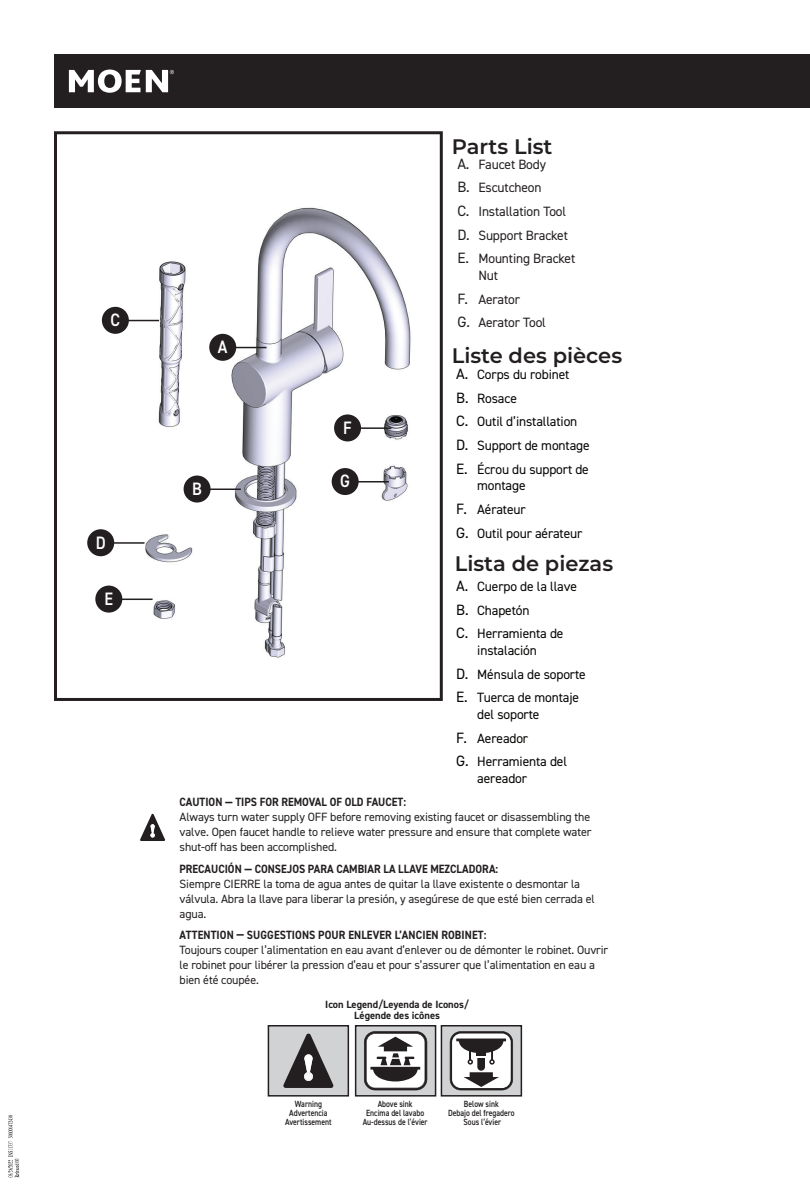
<style>
.page{position:relative;width:810px;height:1188px;background:#fff}
.page>*{position:absolute;margin:0;border:0;box-sizing:border-box;transform-origin:0 0}
.t1{font:600 21px "Montserrat";color:#231f20}
.Callout_Circles{font:600 18px "DIN2014";color:#fff;scale:.9 1}
.t2{font:13.5px/16.8px "DIN2014";letter-spacing:-.01em;color:#050604}
.t3{font:13.5px/16.8px "DIN2014";letter-spacing:-.01em;color:#050605}
.t4{font:13.5px/16.8px "DIN2014";letter-spacing:-.01em;color:#231f20}
.Description_Content{font:12px/15px "DIN2014";letter-spacing:-.01em;color:#231f20}
.Bolded{font:700 12px "DIN2014";color:#231f20;scale:.9 1}
.t5{font:700 10.5px/10.5px "DIN2014";color:#231f20;text-align:center}
.t6{font:600 9px/9px "DIN2014";color:#231f20;text-align:center;scale:.85 1}
.s1{font-size:15px}
</style>
<div class="page">
<div style="left:54px;top:54px;width:756px;height:54px;background:#231f20"></div>
<svg style="left:54px;top:131px;width:389px;height:570px"></svg>
<svg style="left:140px;top:814px;width:25px;height:27px"></svg>
<div style="left:356px;top:1026px;width:80px;height:70px;background:#d1d2d4"></div>
<svg style="left:364px;top:1031px;width:63px;height:59px;background:#a09f9f"></svg>
<div style="left:355px;top:1025px;width:81px;height:72px;border:2px solid #231f20"></div>
<div style="left:268px;top:1026px;width:80px;height:70px;background:#d1d2d4"></div>
<svg style="left:283px;top:1034px;width:51px;height:54px"></svg>
<div style="left:268px;top:1025px;width:81px;height:72px;border:2px solid #231f20"></div>
<div style="left:441px;top:1026px;width:80px;height:70px;background:#d1d2d4"></div>
<svg style="left:450px;top:1031px;width:63px;height:59px;background:#a4a3a3"></svg>
<div style="left:441px;top:1025px;width:81px;height:72px;border:2px solid #231f20"></div>
<div style="left:102px;top:307px;width:27px;height:27px;background:#231f20;border-radius:50%"></div>
<hr style="left:128px;top:320px;width:31px;height:1px;background:#231f20">
<div style="left:87px;top:529px;width:27px;height:27px;background:#231f20;border-radius:50%"></div>
<hr style="left:113px;top:542px;width:31px;height:2px;background:#231f20">
<div style="left:95px;top:586px;width:27px;height:27px;background:#231f20;border-radius:50%"></div>
<hr style="left:121px;top:599px;width:32px;height:1px;background:#231f20">
<div style="left:209px;top:334px;width:27px;height:27px;background:#231f20;border-radius:50%"></div>
<hr style="left:235px;top:347px;width:31px;height:1px;background:#231f20">
<div style="left:184px;top:476px;width:27px;height:27px;background:#231f20;border-radius:50%"></div>
<hr style="left:210px;top:489px;width:31px;height:1px;background:#231f20">
<div style="left:334px;top:414px;width:27px;height:27px;background:#231f20;border-radius:50%"></div>
<hr style="left:360px;top:427px;width:31px;height:2px;background:#231f20">
<div style="left:332px;top:468px;width:27px;height:27px;background:#231f20;border-radius:50%"></div>
<hr style="left:358px;top:481px;width:31px;height:2px;background:#231f20">
<svg style="left:69px;top:70px;width:105px;height:23px"></svg>
<svg style="left:8px;top:1115px;width:11px;height:62px"></svg>
<p class="Callout_Circles" style="left:111px;top:308px;width:12px">C</p>
<p class="Callout_Circles" style="left:96px;top:531px;width:13px">D</p>
<p class="Callout_Circles" style="left:105px;top:587px;width:11px">E</p>
<p class="t1" style="left:452px;top:132px;width:102px">Parts List</p>
<p class="Callout_Circles" style="left:218px;top:335px;width:12px">A</p>
<p class="Callout_Circles" style="left:192px;top:477px;width:12px">B</p>
<p class="Callout_Circles" style="left:343px;top:416px;width:11px">F</p>
<p class="Callout_Circles" style="left:340px;top:469px;width:12px">G</p>
<p class="t4" style="left:457px;top:155px;width:90px"><span class="s1">A.</span> Faucet Body</p>
<p class="t4" style="left:457px;top:179px;width:86px"><span class="s1">B.</span> Escutcheon</p>
<p class="t4" style="left:457px;top:203px;width:110px"><span class="s1">C.</span> Installation Tool</p>
<p class="t4" style="left:457px;top:226px;width:112px"><span class="s1">D.</span> Support Bracket</p>
<p class="t4" style="left:478px;top:250px;width:98px;text-indent:-21px"><span class="s1">E.</span> Mounting Bracket<br>Nut</p>
<p class="t4" style="left:457px;top:290px;width:64px"><span class="s1">F.</span> Aerator</p>
<p class="t4" style="left:457px;top:314px;width:90px"><span class="s1">G.</span> Aerator Tool</p>
<p class="t1" style="left:452px;top:341px;width:172px">Liste des pièces</p>
<p class="t3" style="left:456px;top:366px;width:115px"><span class="s1">A.</span> Corps du robinet</p>
<p class="t3" style="left:456px;top:389px;width:62px"><span class="s1">B.</span> Rosace</p>
<p class="t3" style="left:456px;top:413px;width:123px"><span class="s1">C.</span> Outil d’installation</p>
<p class="t3" style="left:456px;top:437px;width:135px"><span class="s1">D.</span> Support de montage</p>
<p class="t3" style="left:477px;top:460px;width:113px;text-indent:-21px"><span class="s1">E.</span> Écrou du support de montage</p>
<p class="t3" style="left:456px;top:501px;width:71px"><span class="s1">F.</span> Aérateur</p>
<p class="t3" style="left:456px;top:524px;width:128px"><span class="s1">G.</span> Outil pour aérateur</p>
<p class="t1" style="left:455px;top:548px;width:160px">Lista de piezas</p>
<p class="t2" style="left:456px;top:578px;width:122px"><span class="s1">A.</span> Cuerpo de la llave</p>
<p class="t2" style="left:456px;top:601px;width:75px"><span class="s1">B.</span> Chapetón</p>
<p class="t2" style="left:456px;top:625px;width:109px;text-align:center"><span class="s1">C.</span> Herramienta de instalación</p>
<p class="t2" style="left:456px;top:665px;width:131px"><span class="s1">D.</span> Ménsula de soporte</p>
<p class="t2" style="left:477px;top:689px;width:103px;text-indent:-21px"><span class="s1">E.</span> Tuerca de montaje del soporte</p>
<p class="t2" style="left:456px;top:730px;width:73px"><span class="s1">F.</span> Aereador</p>
<p class="t2" style="left:477px;top:753px;width:91px;text-indent:-21px"><span class="s1">G.</span> Herramienta del aereador</p>
<p class="Bolded" style="left:180px;top:794px;width:253px">CAUTION — TIPS FOR REMOVAL OF OLD FAUCET:</p>
<p class="Description_Content" style="left:180px;top:810px;width:413px;text-align:justify">Always turn water supply OFF before removing existing faucet or disassembling the valve. Open faucet handle to relieve water pressure and ensure that complete water shut-off has been accomplished.</p>
<p class="Bolded" style="left:180px;top:860px;width:356px">PRECAUCIÓN — CONSEJOS PARA CAMBIAR LA LLAVE MEZCLADORA:</p>
<p class="Description_Content" style="left:180px;top:876px;width:417px">Siempre CIERRE la toma de agua antes de quitar la llave existente o desmontar la válvula. Abra la llave para liberar la presión, y asegúrese de que esté bien cerrada el agua.</p>
<p class="Bolded" style="left:180px;top:927px;width:342px">ATTENTION — SUGGESTIONS POUR ENLEVER L’ANCIEN ROBINET:</p>
<p class="Description_Content" style="left:180px;top:942px;width:430px">Toujours couper l’alimentation en eau avant d’enlever ou de démonter le robinet. Ouvrir le robinet pour libérer la pression d’eau et pour s’assurer que l’alimentation en eau a bien été coupée.</p>
<p class="t5" style="left:325px;top:999px;width:145px">Icon Legend/Leyenda de Iconos/<br>Légende des icônes</p>
<p class="t6" style="left:285px;top:1099px;width:56px">Warning<br>Advertencia<br>Avertissement</p>
<p class="t6" style="left:448px;top:1099px;width:80px">Below sink<br>Debajo del fregadero<br>Sous l’évier</p>
<p class="t6" style="left:363px;top:1099px;width:78px">Above sink<br>Encima del lavabo<br>Au-dessus de l’évier</p>
</div>
